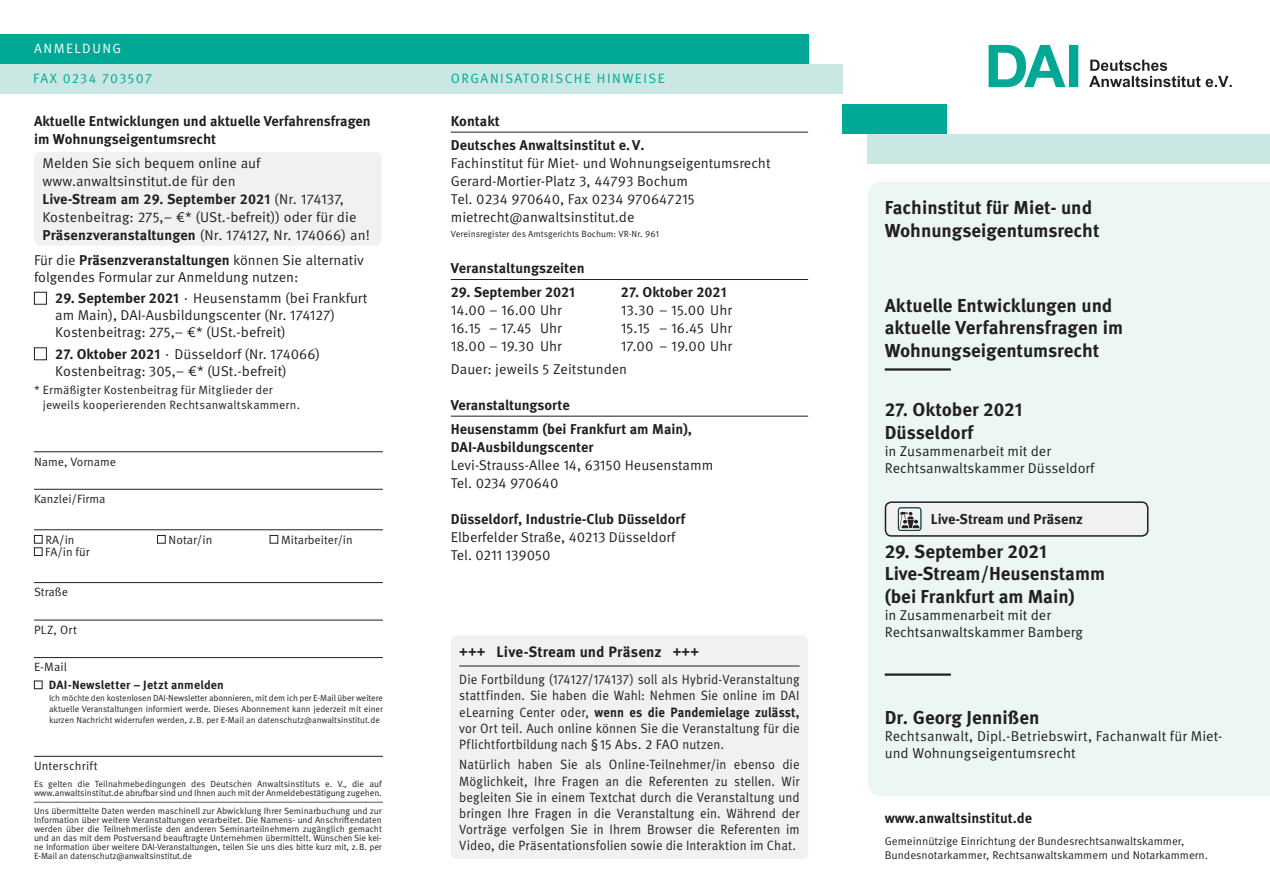
<style>
.page{position:relative;width:1270px;height:893px;background:#fff}
.page>*{position:absolute;margin:0;border:0;box-sizing:border-box;transform-origin:0 0}
.t1{font:700 18.75px/22.5px "Meta OT";color:#231f20}
.t2{font:700 15px "Meta OT";letter-spacing:.005em;color:#231f20}
.t3{font:14.25px/18px "Meta OT Norm";color:#231f20}
.t4{font:700 14.25px/24.5px "Meta OT";color:#231f20}
.t5{font:13.5px/16.2px "Meta OT Norm";letter-spacing:.005em;color:#231f20;scale:.93 1}
.t6{font:700 13.5px "Meta OT";letter-spacing:.005em;color:#231f20;scale:.93 1}
.t7{font:13.5px "Meta OT Norm";letter-spacing:.11em;color:#00a895}
.t8{font:13.5px "Meta OT Norm";letter-spacing:.11em;color:#fff}
.t9{font:12px/14.4px "Meta OT Norm";letter-spacing:.01em;color:#231f20}
.t10{font:700 12px "Meta OT";letter-spacing:.015em;color:#231f20}
.t11{font:11.25px/13.5px "Meta OT Norm";color:#231f20}
.t12{font:9px/9px "Meta OT Norm";letter-spacing:-.01em;color:#231f20}
.t13{font:8.85px/10.6px "Meta OT Norm";color:#231f20;text-align:justify}
.s1{font-family:"Meta OT Norm";font-weight:400}
.s2{font-family:"Meta OT";font-weight:700}
.s3{font-size:13.5px}
</style>
<div class="page">
<div style="left:0;top:64px;width:842px;height:30px;background:#c9e8e4"></div>
<svg style="left:988px;top:45px;width:90px;height:42px"></svg>
<div style="left:868px;top:182px;width:401px;height:614px;background:#ebf6f5"></div>
<div style="left:867px;top:134px;width:402px;height:30px;background:#c9e8e4"></div>
<div style="left:0;top:34px;width:808px;height:30px;background:#00a895"></div>
<div style="left:842px;top:104px;width:104px;height:30px;background:#00a895"></div>
<svg style="left:1089px;top:60px;width:142px;height:27px"></svg>
<hr style="left:450px;top:132px;width:358px;height:1px;background:#231f20">
<hr style="left:450px;top:279px;width:358px;height:1px;background:#231f20">
<hr style="left:450px;top:416px;width:358px;height:1px;background:#231f20">
<hr style="left:884px;top:368px;width:66px;height:3px;background:#231f20">
<hr style="left:884px;top:673px;width:66px;height:3px;background:#231f20">
<div style="left:34px;top:152px;width:348px;height:94px;background:#f0f1f2;border-radius:6px"></div>
<hr style="left:34px;top:802px;width:349px;height:1px;background:#57585a">
<hr style="left:34px;top:451px;width:349px;height:1px;background:#231f20">
<hr style="left:34px;top:489px;width:349px;height:1px;background:#231f20">
<hr style="left:34px;top:529px;width:349px;height:1px;background:#231f20">
<hr style="left:34px;top:582px;width:349px;height:1px;background:#231f20">
<hr style="left:34px;top:620px;width:349px;height:1px;background:#231f20">
<hr style="left:34px;top:657px;width:349px;height:1px;background:#231f20">
<hr style="left:34px;top:756px;width:349px;height:1px;background:#231f20">
<div style="left:34px;top:292px;width:13px;height:13px;border:1px solid #231f20"></div>
<div style="left:34px;top:347px;width:13px;height:13px;border:1px solid #231f20"></div>
<div style="left:34px;top:535px;width:9px;height:9px;border:1px solid #231f20"></div>
<div style="left:157px;top:535px;width:9px;height:9px;border:1px solid #231f20"></div>
<div style="left:270px;top:535px;width:8px;height:9px;border:1px solid #231f20"></div>
<div style="left:34px;top:547px;width:9px;height:9px;border:1px solid #231f20"></div>
<div style="left:34px;top:681px;width:9px;height:8px;border:1px solid #231f20"></div>
<div style="left:450px;top:635px;width:358px;height:224px;background:#f0f1f2;border-radius:6px"></div>
<hr style="left:459px;top:666px;width:340px;height:1px;background:#231f20">
<div style="left:885px;top:502px;width:262px;height:34px;background:#f0f1f2;border-radius:6px"></div>
<div style="left:884px;top:501px;width:264px;height:36px;border:2px solid #231f20;border-radius:6px"></div>
<svg style="left:897px;top:507px;width:24px;height:24px"></svg>
<p class="t8" style="left:34px;top:40px;width:89px">ANMELDUNG</p>
<p class="t7" style="left:33px;top:70px;width:120px">FAX 0234 703507</p>
<p class="t7" style="left:451px;top:70px;width:215px">ORGANISATORISCHE HINWEISE</p>
<p class="t4" style="left:34px;top:112px;width:338px;line-height:18px">Aktuelle Entwicklungen und aktuelle Verfahrensfragen im Wohnungseigentumsrecht</p>
<p class="t3" style="left:43px;top:154px;width:219px">Melden Sie sich bequem online auf www.anwaltsinstitut.de für den</p>
<p class="t4" style="left:43px;top:187px;width:303px">Live-Stream am 29. September 2021 <span class="s1">(Nr. 174137,</span></p>
<p class="t3" style="left:43px;top:208px;width:329px">Kostenbeitrag: 275,– €* (USt.-befreit)) oder für die<br><span class="s2">Präsenzveranstaltungen</span> (Nr. 174127, Nr. 174066) an!</p>
<p class="t3" style="left:34px;top:251px;width:331px;line-height:17.1px">Für die <span class="s2">Präsenzveranstaltungen</span> können Sie alternativ folgendes Formular zur Anmeldung nutzen:</p>
<p class="t3" style="left:55px;top:290px;width:313px;line-height:17.1px"><span class="s2">29. September 2021</span> ⋅ Heusenstamm (bei Frankfurt am Main), DAI-Ausbildungscenter (Nr. 174127)<br>Kostenbeitrag: 275,– €* (USt.-befreit)</p>
<p class="t3" style="left:55px;top:345px;width:266px;line-height:17.1px"><span class="s2">27. Oktober 2021</span> ⋅ Düsseldorf (Nr. 174066)<br>Kostenbeitrag: 305,– €* (USt.-befreit)</p>
<p class="t9" style="left:43px;top:383px;width:259px;text-indent:-9px">* Ermäßigter Kostenbeitrag für Mitglieder der jeweils kooperierenden Rechtsanwaltskammern.</p>
<p class="t9" style="left:34px;top:454px;width:84px">Name, Vorname</p>
<p class="t9" style="left:34px;top:492px;width:73px">Kanzlei/Firma</p>
<p class="t9" style="left:46px;top:532px;width:31px">RA/in</p>
<p class="t9" style="left:169px;top:532px;width:45px">Notar/in</p>
<p class="t9" style="left:281px;top:532px;width:73px">Mitarbeiter/in</p>
<p class="t9" style="left:45px;top:545px;width:46px">FA/in für</p>
<p class="t9" style="left:34px;top:585px;width:35px">Straße</p>
<p class="t9" style="left:34px;top:623px;width:45px">PLZ, Ort</p>
<p class="t9" style="left:34px;top:660px;width:35px">E-Mail</p>
<p class="t10" style="left:49px;top:678px;width:177px">DAI-Newsletter – Jetzt anmelden</p>
<p class="t13" style="left:49px;top:693px;width:335px">Ich möchte den kostenlosen DAI-Newsletter abonnieren, mit dem ich per E-Mail über weitere aktuelle Veranstaltungen informiert werde. Dieses Abonnement kann jederzeit mit einer kurzen Nachricht widerrufen werden, z.B. per E-Mail an datenschutz@anwaltsinstitut.de</p>
<p class="t9" style="left:34px;top:759px;width:65px">Unterschrift</p>
<p class="t12" style="left:34px;top:780px;width:349px">Es gelten die Teilnahmebedingungen des Deutschen Anwaltsinstituts e. V., die auf www.anwaltsinstitut.de abrufbar sind und Ihnen auch mit der Anmeldebestätigung zugehen.</p>
<p class="t12" style="left:34px;top:806px;width:349px;text-align:justify">Uns übermittelte Daten werden maschinell zur Abwicklung Ihrer Seminarbuchung und zur Information über weitere Veranstaltungen verarbeitet. Die Namens- und Anschriftendaten werden über die Teilnehmerliste den anderen Seminarteilnehmern zugänglich gemacht und an das mit dem Postversand beauftragte Unternehmen übermittelt. Wünschen Sie kei&shy;ne Information über weitere DAI-Veranstaltungen, teilen Sie uns dies bitte kurz mit, z.B. per E-Mail an datenschutz@anwaltsinstitut.de</p>
<p class="t4" style="left:450px;top:109px;width:195px">Kontakt<br>Deutsches Anwaltsinstitut e.V.</p>
<p class="t3" style="left:450px;top:154px;width:321px">Fachinstitut für Miet- und Wohnungseigentumsrecht Gerard-Mortier-Platz 3, 44793 Bochum<br>Tel. 0234 970640, Fax 0234 970647215 mietrecht@anwaltsinstitut.de</p>
<p class="t12" style="left:450px;top:229px;width:210px">Vereinsregister des Amtsgerichts Bochum: VR-Nr. 961</p>
<p class="t4" style="left:450px;top:256px;width:135px">Veranstaltungszeiten</p>
<p class="t4" style="left:450px;top:280px;width:126px">29. September 2021</p>
<p class="t4" style="left:621px;top:280px;width:107px">27. Oktober 2021</p>
<p class="t3" style="left:450px;top:302px;width:113px">14.00 – 16.00 Uhr</p>
<p class="t3" style="left:621px;top:302px;width:113px">13.30 – 15.00 Uhr</p>
<p class="t3" style="left:450px;top:320px;width:113px">16.15 – 17.45 Uhr</p>
<p class="t3" style="left:621px;top:320px;width:113px">15.15 – 16.45 Uhr</p>
<p class="t3" style="left:450px;top:338px;width:113px">18.00 – 19.30 Uhr</p>
<p class="t3" style="left:450px;top:335px;width:283px;line-height:22.2px;text-indent:170px">17.00 – 19.00 Uhr<br>Dauer: jeweils 5 Zeitstunden</p>
<p class="t4" style="left:450px;top:393px;width:243px">Veranstaltungsorte<br>Heusenstamm (bei Frankfurt am Main),</p>
<p class="t4" style="left:450px;top:435px;width:144px">DAI-Ausbildungscenter</p>
<p class="t3" style="left:450px;top:456px;width:264px">Levi-Strauss-Allee 14, 63150 Heusenstamm<br>Tel. 0234 970640</p>
<p class="t4" style="left:450px;top:507px;width:236px">Düsseldorf, Industrie-Club Düsseldorf</p>
<p class="t3" style="left:450px;top:528px;width:226px">Elberfelder Straße, 40213 Düsseldorf<br>Tel. 0211 139050</p>
<p class="t2" style="left:459px;top:643px;width:241px"><span class="s3">+++</span> Live-Stream und Präsenz <span class="s3">+++</span></p>
<p class="t5" style="left:459px;top:672px;width:367px">Die Fortbildung (174127/174137) soll als Hybrid-Veranstaltung stattfinden. Sie haben die Wahl: Nehmen Sie online im DAI</p>
<p class="t6" style="left:459px;top:703px;width:367px"><span class="s1">eLearning Center oder,</span> wenn es die Pandemielage zulässt,</p>
<p class="t5" style="left:459px;top:720px;width:367px">vor Ort teil. Auch online können Sie die Veranstaltung für die<br>Pflichtfortbildung nach §15 Abs. 2 FAO nutzen.</p>
<p class="t5" style="left:459px;top:757px;width:367px;text-align:justify">Natürlich haben Sie als Online-Teilnehmer/in ebenso die Möglichkeit, Ihre Fragen an die Referenten zu stellen. Wir begleiten Sie in einem Textchat durch die Veranstaltung und bringen Ihre Fragen in die Veranstaltung ein. Während der Vorträge verfolgen Sie in Ihrem Browser die Referenten im Video, die Präsentationsfolien sowie die Interaktion im Chat.</p>
<h1 class="t1" style="left:884px;top:196px;width:216px">Fachinstitut für Miet- und<br>Wohnungseigentumsrecht</h1>
<h1 class="t1" style="left:884px;top:294px;width:240px">Aktuelle Entwicklungen und aktuelle Verfahrensfragen im<br>Wohnungseigentumsrecht</h1>
<h1 class="t1" style="left:884px;top:399px;width:139px">27. Oktober 2021<br>Düsseldorf</h1>
<p class="t3" style="left:884px;top:442px;width:211px;line-height:17.1px">in Zusammenarbeit mit der<br>Rechtsanwaltskammer Düsseldorf</p>
<p class="t4" style="left:930px;top:506px;width:154px">Live-Stream und Präsenz</p>
<h1 class="t1" style="left:884px;top:540px;width:222px">29. September 2021<br>Live-Stream/Heusenstamm (bei Frankfurt am Main)</h1>
<p class="t3" style="left:884px;top:606px;width:199px;line-height:17.1px">in Zusammenarbeit mit der<br>Rechtsanwaltskammer Bamberg</p>
<h1 class="t1" style="left:884px;top:706px;width:156px">Dr. Georg Jennißen</h1>
<p class="t3" style="left:884px;top:728px;width:339px;line-height:17.1px">Rechtsanwalt, Dipl.-Betriebswirt, Fachanwalt für Miet&shy;und Wohnungseigentumsrecht</p>
<p class="t4" style="left:884px;top:806px;width:149px">www.anwaltsinstitut.de</p>
<p class="t11" style="left:884px;top:835px;width:325px">Gemeinnützige Einrichtung der Bundesrechtsanwaltskammer,<br>Bundesnotarkammer, Rechtsanwaltskammern und Notarkammern.</p>
</div>
